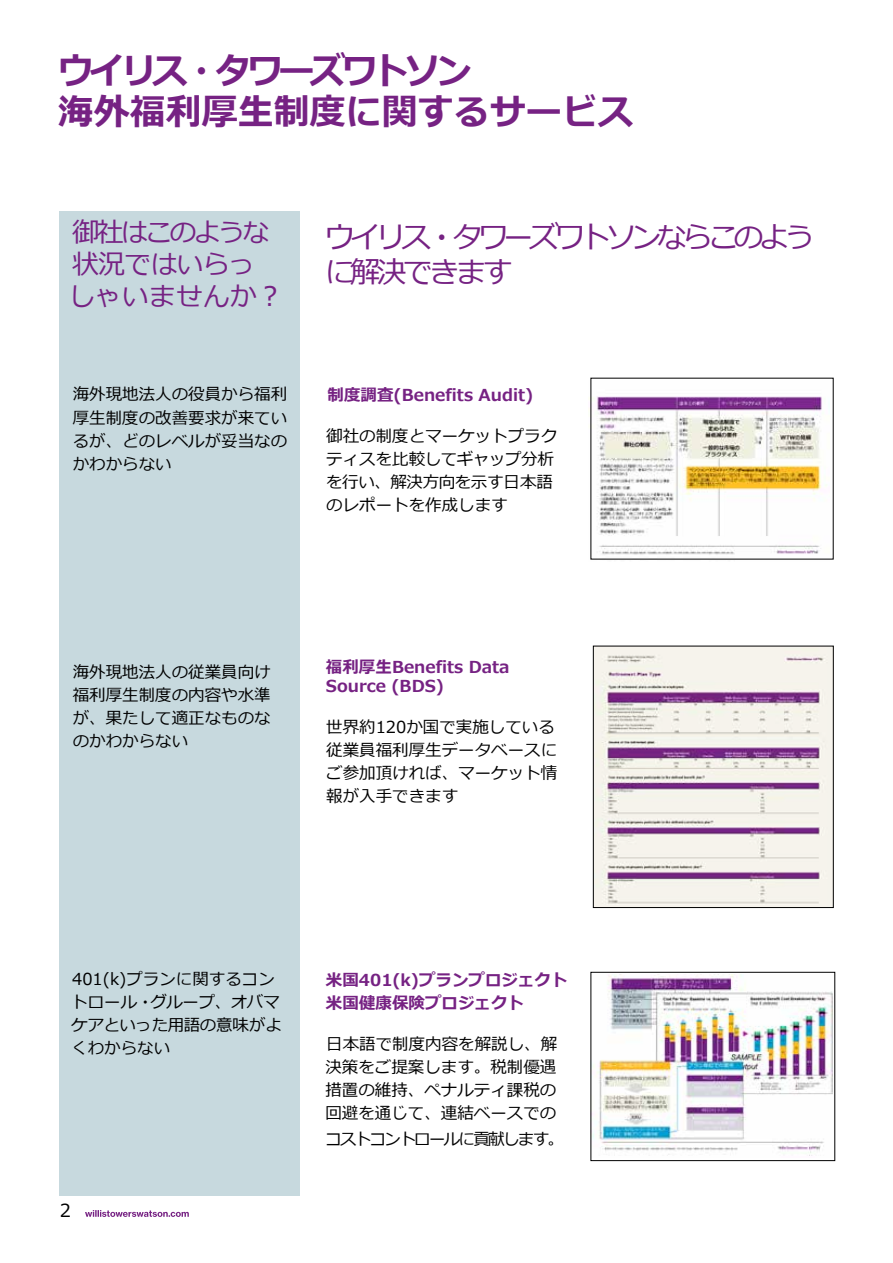
<style>
.page{position:relative;width:893px;height:1263px;background:#fff}
.page>*{position:absolute;margin:0;border:0;box-sizing:border-box;transform-origin:0 0}
.t1{font:700 36px/40.5px "Meiryo";color:#762283}
.t2{font:30px/34.8px "Meiryo";letter-spacing:-.15em;color:#762283}
.t3{font:27px/31.8px "Meiryo";letter-spacing:-.035em;color:#762283}
.t4{font:18px "Meiryo";color:#000}
.t5{font:16.5px/23px "Meiryo";color:#000}
.t6{font:700 16.5px/19.8px "Meiryo";color:#762283}
.t7{font:16.5px "Meiryo";letter-spacing:-.1em;color:#000}
</style>
<div class="page">
<svg style="left:85px;top:1210px;width:104px;height:7px"></svg>
<div style="left:59px;top:211px;width:241px;height:984px;background:#c7d9de"></div>
<img style="left:589px;top:396px;width:241px;height:164px">
<img style="left:592px;top:975px;width:241px;height:181px">
<div style="left:590px;top:972px;width:245px;height:189px;border:1px solid #000"></div>
<img style="left:595px;top:648px;width:237px;height:258px">
<div style="left:593px;top:646px;width:241px;height:262px;border:1px solid #000"></div>
<h1 class="t1" style="left:58px;top:53px;width:577px">ウイリス・タワーズワトソン<br>海外福利厚生制度に関するサービス</h1>
<h3 class="t3" style="left:69px;top:218px;width:217px">御社はこのような状況ではいらっしゃいませんか？</h3>
<p class="t5" style="left:73px;top:383px;width:216px;text-align:justify">海外現地法人の役員から福利厚生制度の改善要求が来ているが、どのレベルが妥当なのかわからない</p>
<h2 class="t2" style="left:325px;top:221px;width:491px">ウイリス・タワーズワトソンならこのように解決できます</h2>
<p class="t6" style="left:328px;top:385px;width:207px">制度調査(Benefits Audit)</p>
<p class="t5" style="left:326px;top:425px;width:233px">御社の制度とマーケットプラクティスを比較してギャップ分析を行い、解決方向を示す日本語のレポートを作成します</p>
<p class="t5" style="left:73px;top:661px;width:200px;text-align:justify">海外現地法人の従業員向け福利厚生制度の内容や水準が、果たして適正なものなのかわからない</p>
<p class="t6" style="left:326px;top:657px;width:185px">福利厚生Benefits Data<br>Source (BDS)</p>
<p class="t5" style="left:326px;top:717px;width:233px">世界約120か国で実施している従業員福利厚生データベースにご参加頂ければ、マーケット情報が入手できます</p>
<p class="t5" style="left:71px;top:969px;width:212px">401(k)プランに関するコントロール・グループ、オバマケアといった用語の意味がよくわからない</p>
<p class="t4" style="left:60px;top:1197px;width:13px">2</p>
<p class="t6" style="left:326px;top:970px;width:243px;line-height:23px">米国401(k)プランプロジェクト米国健康保険プロジェクト</p>
<p class="t5" style="left:325px;top:1033px;width:233px;text-align:justify">日本語で制度内容を解説し、解決策をご提案します。税制優遇措置の維持、ペナルティ課税の回避を通じて、連結ベースでの</p>
<p class="t7" style="left:325px;top:1127px;width:240px">コストコントロールに貢献します。</p>
</div>
